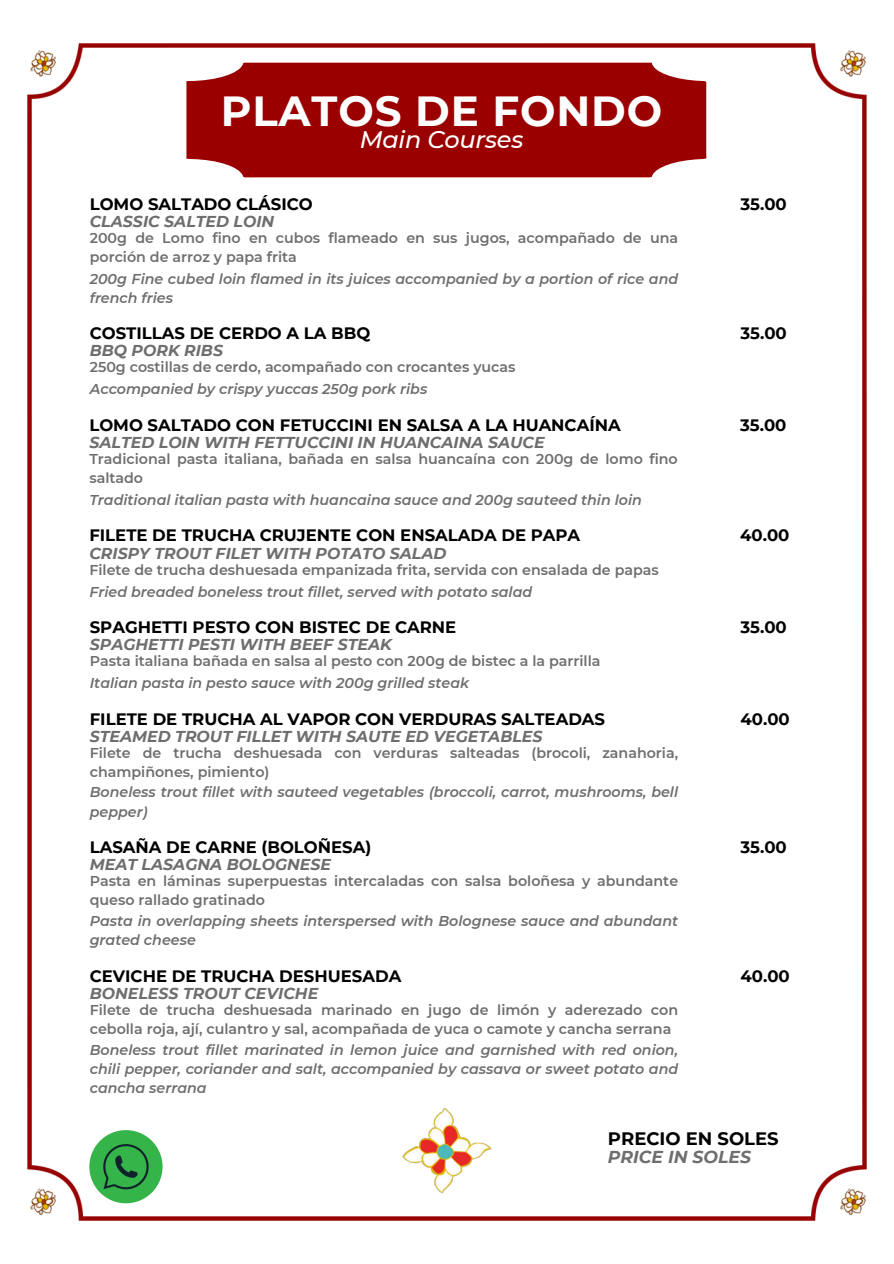
<style>
.page{position:relative;width:894px;height:1264px;background:#fff}
.page>*{position:absolute;margin:0;border:0;box-sizing:border-box;transform-origin:0 0}
.t1{font:700 42px "Montserrat";letter-spacing:.02em;color:#fff}
.t2{font:italic 500 24px "Montserrat";letter-spacing:-.01em;color:#fff}
.t3{font:700 18px "Montserrat";color:#000}
.t4{font:italic 700 17.25px "Montserrat";color:#6e6e70}
.t5{font:700 16.5px "Montserrat";color:#000}
.t6{font:italic 700 15.75px "Montserrat";color:#6e6e70}
.t7{font:600 14.25px/19.2px "Montserrat";color:#6e6e70}
.t8{font:italic 600 14.25px/19.2px "Montserrat";color:#6e6e70}
</style>
<div class="page">
<img style="left:28px;top:43px;width:838px;height:1177px">
<div style="left:185px;top:63px;width:523px;height:114px;background:#9a0000"></div>
<svg style="left:89px;top:1130px;width:73px;height:73px"></svg>
<p class="t1" style="left:221px;top:85px;width:443px">PLATOS DE FONDO</p>
<h1 class="t2" style="left:359px;top:125px;width:165px">Main Courses</h1>
<h2 class="t5" style="left:90px;top:194px;width:224px">LOMO SALTADO CLÁSICO</h2>
<h3 class="t6" style="left:90px;top:212px;width:186px">CLASSIC SALTED LOIN</h3>
<p class="t7" style="left:90px;top:228px;width:589px">200g de Lomo fino en cubos flameado en sus jugos, acompañado de una porción de arroz y papa frita</p>
<p class="t8" style="left:90px;top:269px;width:589px">200g Fine cubed loin flamed in its juices accompanied by a portion of rice and french fries</p>
<h3 class="t5" style="left:90px;top:323px;width:282px">COSTILLAS DE CERDO A LA BBQ</h3>
<h3 class="t6" style="left:90px;top:341px;width:135px">BBQ PORK RIBS</h3>
<p class="t7" style="left:90px;top:358px;width:427px">250g costillas de cerdo, acompañado con crocantes yucas</p>
<p class="t8" style="left:90px;top:379px;width:339px">Accompanied by crispy yuccas 250g pork ribs</p>
<h3 class="t5" style="left:89px;top:415px;width:532px">LOMO SALTADO CON FETUCCINI EN SALSA A LA HUANCAÍNA</h3>
<h3 class="t6" style="left:89px;top:432px;width:456px">SALTED LOIN WITH FETTUCCINI IN HUANCAINA SAUCE</h3>
<p class="t7" style="left:89px;top:449px;width:589px">Tradicional pasta italiana, bañada en salsa huancaína con 200g de lomo fino saltado</p>
<p class="t8" style="left:89px;top:490px;width:554px">Traditional italian pasta with huancaina sauce and 200g sauteed thin loin</p>
<h3 class="t5" style="left:89px;top:525px;width:492px">FILETE DE TRUCHA CRUJENTE CON ENSALADA DE PAPA</h3>
<h3 class="t6" style="left:89px;top:543px;width:358px">CRISPY TROUT FILET WITH POTATO SALAD</h3>
<p class="t7" style="left:89px;top:560px;width:571px">Filete de trucha deshuesada empanizada frita, servida con ensalada de papas</p>
<p class="t8" style="left:89px;top:582px;width:444px">Fried breaded boneless trout fillet, served with potato salad</p>
<h3 class="t5" style="left:90px;top:617px;width:368px">SPAGHETTI PESTO CON BISTEC DE CARNE</h3>
<h3 class="t6" style="left:90px;top:635px;width:303px">SPAGHETTI PESTI WITH BEEF STEAK</h3>
<p class="t7" style="left:90px;top:651px;width:512px">Pasta italiana bañada en salsa al pesto con 200g de bistec a la parrilla</p>
<p class="t8" style="left:90px;top:673px;width:381px">Italian pasta in pesto sauce with 200g grilled steak</p>
<h3 class="t5" style="left:90px;top:708px;width:516px">FILETE DE TRUCHA AL VAPOR CON VERDURAS SALTEADAS</h3>
<h3 class="t6" style="left:90px;top:726px;width:454px">STEAMED TROUT FILLET WITH SAUTE ED VEGETABLES</h3>
<p class="t7" style="left:90px;top:743px;width:589px">Filete de trucha deshuesada con verduras salteadas (brocoli, zanahoria, champiñones, pimiento)</p>
<p class="t8" style="left:90px;top:782px;width:589px">Boneless trout fillet with sauteed vegetables (broccoli, carrot, mushrooms, bell pepper)</p>
<h3 class="t5" style="left:90px;top:837px;width:283px">LASAÑA DE CARNE (BOLOÑESA)</h3>
<h3 class="t6" style="left:90px;top:854px;width:243px">MEAT LASAGNA BOLOGNESE</h3>
<p class="t7" style="left:90px;top:871px;width:589px">Pasta en láminas superpuestas intercaladas con salsa boloñesa y abundante queso rallado gratinado</p>
<p class="t8" style="left:90px;top:911px;width:589px">Pasta in overlapping sheets interspersed with Bolognese sauce and abundant grated cheese</p>
<h3 class="t5" style="left:90px;top:965px;width:313px">CEVICHE DE TRUCHA DESHUESADA</h3>
<h3 class="t6" style="left:90px;top:983px;width:230px">BONELESS TROUT CEVICHE</h3>
<h4 class="t5" style="left:740px;top:194px;width:48px">35.00</h4>
<h4 class="t5" style="left:740px;top:323px;width:48px">35.00</h4>
<h4 class="t5" style="left:739px;top:415px;width:48px">35.00</h4>
<h4 class="t5" style="left:739px;top:525px;width:51px">40.00</h4>
<h4 class="t5" style="left:740px;top:617px;width:48px">35.00</h4>
<h4 class="t5" style="left:740px;top:708px;width:51px">40.00</h4>
<h4 class="t5" style="left:740px;top:837px;width:48px">35.00</h4>
<h4 class="t5" style="left:740px;top:965px;width:51px">40.00</h4>
<p class="t7" style="left:90px;top:1000px;width:589px">Filete de trucha deshuesada marinado en jugo de limón y aderezado con cebolla roja, ají, culantro y sal, acompañada de yuca o camote y cancha serrana</p>
<p class="t8" style="left:90px;top:1040px;width:589px;text-align:justify">Boneless trout fillet marinated in lemon juice and garnished with red onion, chili pepper, coriander and salt, accompanied by cassava or sweet potato and cancha serrana</p>
<h3 class="t3" style="left:607px;top:1127px;width:172px">PRECIO EN SOLES</h3>
<p class="t4" style="left:607px;top:1146px;width:145px">PRICE IN SOLES</p>
</div>
